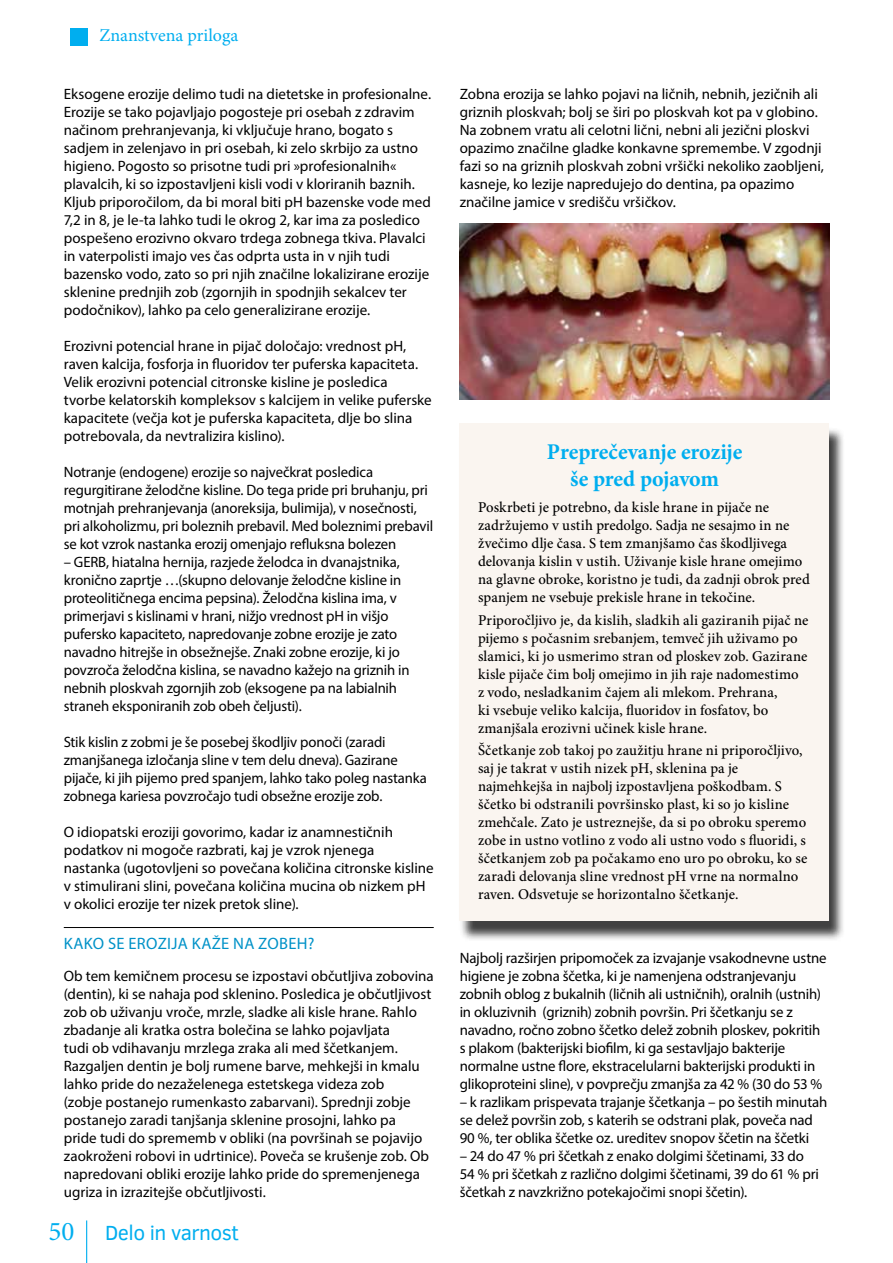
<style>
.page{position:relative;width:893px;height:1263px;background:#fff}
.page>*{position:absolute;margin:0;border:0;box-sizing:border-box;transform-origin:0 0}
.t1{font:700 22.5px/27px "Minion Pro";letter-spacing:-.01em;color:#00aeef;text-align:center}
.t2{font:21px "Clear Sans";letter-spacing:-.025em;color:#00aeef}
.t3{font:18px "Minion Pro";color:#00aeef}
.t4{font:16.5px "Myriad Pro";color:#0092c8}
.t5{font:15px/18px "Myriad Pro";letter-spacing:-.005em;color:#000}
.t6{font:500 15px/18px "Minion Pro";letter-spacing:.005em;color:#000}
.s1{font-family:"Minion Pro";font-size:27px}
</style>
<div class="page">
<hr style="left:86px;top:1220px;width:1px;height:43px;background:#00aeef">
<div style="left:70px;top:29px;width:17px;height:17px;background:#00aeef"></div>
<hr style="left:64px;top:927px;width:370px;height:1px;background:#000">
<img style="left:460px;top:223px;width:369px;height:177px">
<div style="left:459px;top:427px;width:386px;height:514px;background:#000;opacity:.75"></div>
<div style="left:460px;top:423px;width:369px;height:497px;background:#faf5f0"></div>
<p class="t3" style="left:99px;top:23px;width:140px">Znanstvena priloga</p>
<p class="t5" style="left:64px;top:85px;width:369px">Eksogene erozije delimo tudi na dietetske in profesionalne.<br>Erozije se tako pojavljajo pogosteje pri osebah z zdravim načinom prehranjevanja, ki vključuje hrano, bogato s sadjem in zelenjavo in pri osebah, ki zelo skrbijo za ustno higieno. Pogosto so prisotne tudi pri »profesionalnih« plavalcih, ki so izpostavljeni kisli vodi v kloriranih baznih.<br>Kljub priporočilom, da bi moral biti pH bazenske vode med 7,2 in 8, je le-ta lahko tudi le okrog 2, kar ima za posledico pospešeno erozivno okvaro trdega zobnega tkiva. Plavalci in vaterpolisti imajo ves čas odprta usta in v njih tudi bazensko vodo, zato so pri njih značilne lokalizirane erozije sklenine prednjih zob (zgornjih in spodnjih sekalcev ter podočnikov), lahko pa celo generalizirane erozije.</p>
<p class="t5" style="left:64px;top:337px;width:369px">Erozivni potencial hrane in pijač določajo: vrednost pH, raven kalcija, fosforja in fluoridov ter puferska kapaciteta.<br>Velik erozivni potencial citronske kisline je posledica tvorbe kelatorskih kompleksov s kalcijem in velike puferske kapacitete (večja kot je puferska kapaciteta, dlje bo slina potrebovala, da nevtralizira kislino).</p>
<p class="t5" style="left:64px;top:463px;width:371px">Notranje (endogene) erozije so največkrat posledica regurgitirane želodčne kisline. Do tega pride pri bruhanju, pri motnjah prehranjevanja (anoreksija, bulimija), v nosečnosti, pri alkoholizmu, pri boleznih prebavil. Med boleznimi prebavil se kot vzrok nastanka erozij omenjajo refluksna bolezen</p>
<p class="t5" style="left:64px;top:553px;width:347px">– GERB, hiatalna hernija, razjede želodca in dvanajstnika, kronično zaprtje …(skupno delovanje želodčne kisline in proteolitičnega encima pepsina). Želodčna kislina ima, v primerjavi s kislinami v hrani, nižjo vrednost pH in višjo pufersko kapaciteto, napredovanje zobne erozije je zato navadno hitrejše in obsežnejše. Znaki zobne erozije, ki jo povzroča želodčna kislina, se navadno kažejo na griznih in nebnih ploskvah zgornjih zob (eksogene pa na labialnih straneh eksponiranih zob obeh čeljusti).</p>
<p class="t5" style="left:64px;top:733px;width:364px">Stik kislin z zobmi je še posebej škodljiv ponoči (zaradi zmanjšanega izločanja sline v tem delu dneva). Gazirane pijače, ki jih pijemo pred spanjem, lahko tako poleg nastanka zobnega kariesa povzročajo tudi obsežne erozije zob.</p>
<p class="t5" style="left:64px;top:823px;width:371px">O idiopatski eroziji govorimo, kadar iz anamnestičnih podatkov ni mogoče razbrati, kaj je vzrok njenega nastanka (ugotovljeni so povečana količina citronske kisline v stimulirani slini, povečana količina mucina ob nizkem pH v okolici erozije ter nizek pretok sline).</p>
<p class="t4" style="left:64px;top:934px;width:21px">Kako</p>
<p class="t4" style="left:108px;top:934px;width:30px">se erozija</p>
<p class="t4" style="left:192px;top:934px;width:10px">kaže</p>
<p class="t4" style="left:233px;top:934px;width:36px">na zobeh</p>
<p class="t4" style="left:308px;top:934px;width:8px">?</p>
<p class="t5" style="left:64px;top:967px;width:371px">Ob tem kemičnem procesu se izpostavi občutljiva zobovina (dentin), ki se nahaja pod sklenino. Posledica je občutljivost zob ob uživanju vroče, mrzle, sladke ali kisle hrane. Rahlo zbadanje ali kratka ostra bolečina se lahko pojavljata<br>tudi ob vdihavanju mrzlega zraka ali med ščetkanjem.<br>Razgaljen dentin je bolj rumene barve, mehkejši in kmalu lahko pride do nezaželenega estetskega videza zob<br>(zobje postanejo rumenkasto zabarvani). Sprednji zobje postanejo zaradi tanjšanja sklenine prosojni, lahko pa<br>pride tudi do sprememb v obliki (na površinah se pojavijo zaokroženi robovi in udrtinice). Poveča se krušenje zob. Ob napredovani obliki erozije lahko pride do spremenjenega ugriza in izrazitejše občutljivosti.</p>
<h2 class="t2" style="left:48px;top:1219px;width:192px"><span class="s1">50</span> Delo in varnost</h2>
<p class="t5" style="left:460px;top:85px;width:366px">Zobna erozija se lahko pojavi na ličnih, nebnih, jezičnih ali griznih ploskvah; bolj se širi po ploskvah kot pa v globino.<br>Na zobnem vratu ali celotni lični, nebni ali jezični ploskvi opazimo značilne gladke konkavne spremembe. V zgodnji fazi so na griznih ploskvah zobni vršički nekoliko zaobljeni, kasneje, ko lezije napredujejo do dentina, pa opazimo značilne jamice v središču vršičkov.</p>
<h1 class="t1" style="left:547px;top:438px;width:197px">Preprečevanje erozije še pred pojavom</h1>
<p class="t6" style="left:478px;top:499px;width:333px">Poskrbeti je potrebno, da kisle hrane in pijače ne zadržujemo v ustih predolgo. Sadja ne sesajmo in ne žvečimo dlje časa. S tem zmanjšamo čas škodljivega delovanja kislin v ustih. Uživanje kisle hrane omejimo na glavne obroke, koristno je tudi, da zadnji obrok pred spanjem ne vsebuje prekisle hrane in tekočine.</p>
<p class="t6" style="left:478px;top:611px;width:332px">Priporočljivo je, da kislih, sladkih ali gaziranih pijač ne pijemo s počasnim srebanjem, temveč jih uživamo po slamici, ki jo usmerimo stran od ploskev zob. Gazirane kisle pijače čim bolj omejimo in jih raje nadomestimo z vodo, nesladkanim čajem ali mlekom. Prehrana,<br>ki vsebuje veliko kalcija, fluoridov in fosfatov, bo zmanjšala erozivni učinek kisle hrane.</p>
<p class="t6" style="left:478px;top:741px;width:331px">Ščetkanje zob takoj po zaužitju hrane ni priporočljivo, saj je takrat v ustih nizek pH, sklenina pa je najmehkejša in najbolj izpostavljena poškodbam. S ščetko bi odstranili površinsko plast, ki so jo kisline zmehčale. Zato je ustreznejše, da si po obroku speremo zobe in ustno votlino z vodo ali ustno vodo s fluoridi, s ščetkanjem zob pa počakamo eno uro po obroku, ko se zaradi delovanja sline vrednost pH vrne na normalno raven. Odsvetuje se horizontalno ščetkanje.</p>
<p class="t5" style="left:460px;top:949px;width:368px">Najbolj razširjen pripomoček za izvajanje vsakodnevne ustne higiene je zobna ščetka, ki je namenjena odstranjevanju zobnih oblog z bukalnih (ličnih ali ustničnih), oralnih (ustnih) in okluzivnih (griznih) zobnih površin. Pri ščetkanju se z navadno, ročno zobno ščetko delež zobnih ploskev, pokritih s plakom (bakterijski biofilm, ki ga sestavljajo bakterije normalne ustne flore, ekstracelularni bakterijski produkti in glikoproteini sline), v povprečju zmanjša za 42 % (30 do 53 %</p>
<p class="t5" style="left:460px;top:1093px;width:369px">– k razlikam prispevata trajanje ščetkanja – po šestih minutah se delež površin zob, s katerih se odstrani plak, poveča nad<br>90 %, ter oblika ščetke oz. ureditev snopov ščetin na ščetki</p>
<p class="t5" style="left:460px;top:1147px;width:361px">– 24 do 47 % pri ščetkah z enako dolgimi ščetinami, 33 do<br>54 % pri ščetkah z različno dolgimi ščetinami, 39 do 61 % pri ščetkah z navzkrižno potekajočimi snopi ščetin).</p>
</div>
